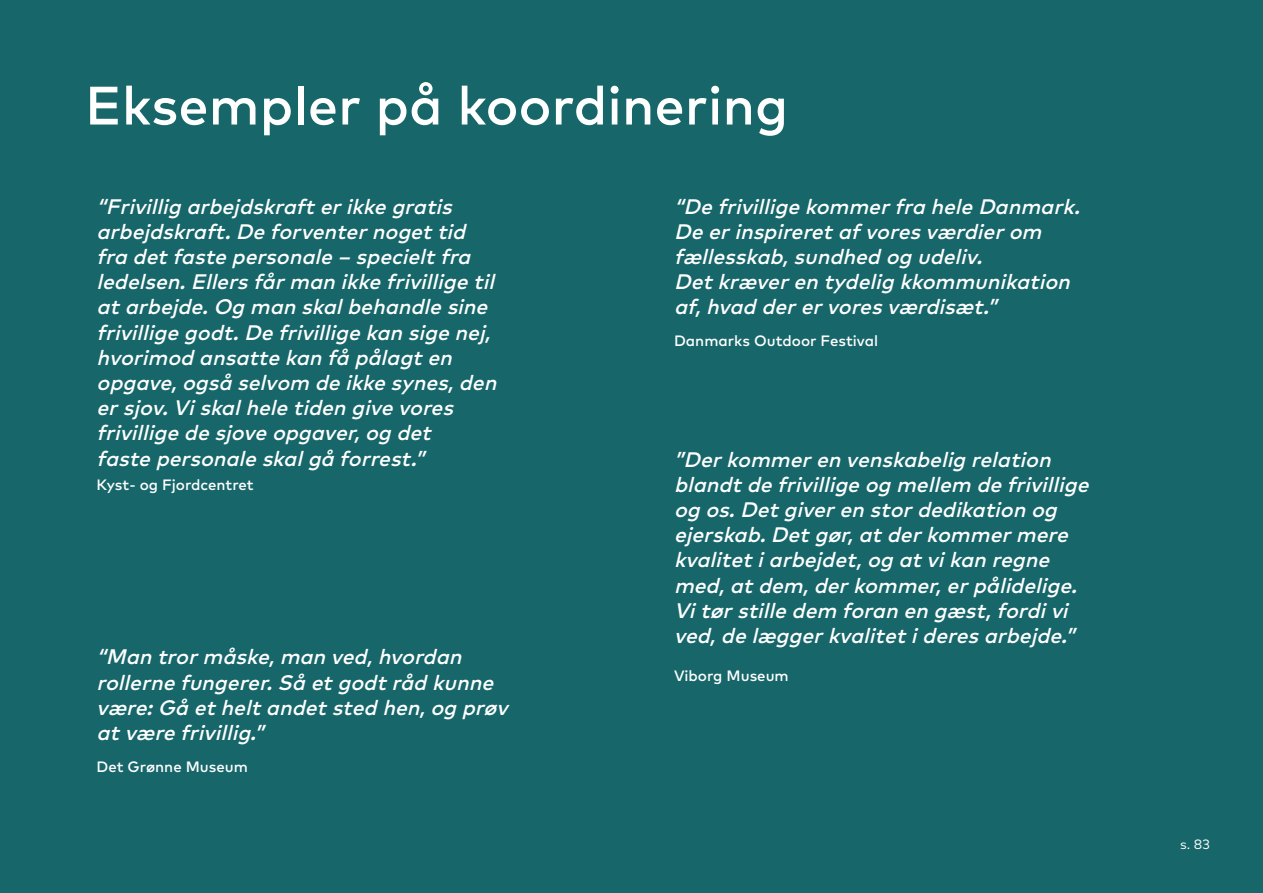
<style>
.page{position:relative;width:1263px;height:893px;background:#16666a}
.page>*{position:absolute;margin:0;border:0;box-sizing:border-box;transform-origin:0 0}
.Temaoverskrift{font:500 54px "Mark Pro";color:#fff}
.t1{font:italic 500 21px/25.2px "Mark Pro";color:#fff}
.t2{font:500 15px "Mark Pro";color:#fff}
.t3{font:13.5px "Mark Pro";color:#fff}
</style>
<div class="page">
<p class="Temaoverskrift" style="left:85px;top:65px;width:705px">Eksempler på koordinering</p>
<p class="t1" style="left:97px;top:192px;width:408px">“Frivillig arbejdskrafterikkegratis arbejdskraft.Deforventernogettid fra detfastepersonale– specieltfra ledelsen.Ellersfårman ikkefrivilligetil atarbejde.Og man skalbehandlesine frivilligegodt.Defrivilligekan sigenej, hvorimod ansattekan få pålagten opgave,også selvom deikkesynes,den ersjov.Viskalheletiden givevores frivilligedesjoveopgaver,og det fastepersonaleskalgå forrest.”</p>
<p class="t2" style="left:97px;top:473px;width:159px">Kyst- og Fjordcentret</p>
<p class="t1" style="left:97px;top:643px;width:419px">“Man trormåske,man ved,hvordan rollernefungerer.Så etgodtråd kunne være:Gå etheltandetsted hen,og prøv atværefrivillig.”</p>
<p class="t2" style="left:97px;top:755px;width:153px">Det Grønne Museum</p>
<p class="t1" style="left:674px;top:192px;width:414px">“Defrivilligekommerfra heleDanmark.<br>Deerinspireretafvoresværdierom fællesskab,sundhed og udeliv.<br>Detkræveren tydelig kkommunikation af,hvad derervoresværdisæt.”</p>
<p class="t2" style="left:674px;top:329px;width:206px">Danmarks Outdoor Festival</p>
<p class="t1" style="left:674px;top:445px;width:422px">”Derkommeren venskabelig relation blandtdefrivilligeog mellem defrivillige og os.Detgiveren stordedikation og ejerskab.Detgør,atderkommermere kvalitetiarbejdet,og atvikan regne med,atdem,derkommer,erpålidelige.<br>Vitørstilledem foran en gæst,fordivi ved,delæggerkvalitetideresarbejde.”</p>
<p class="t2" style="left:674px;top:664px;width:116px">Viborg Museum</p>
<p class="t3" style="left:1180px;top:834px;width:31px">s. 83</p>
</div>
